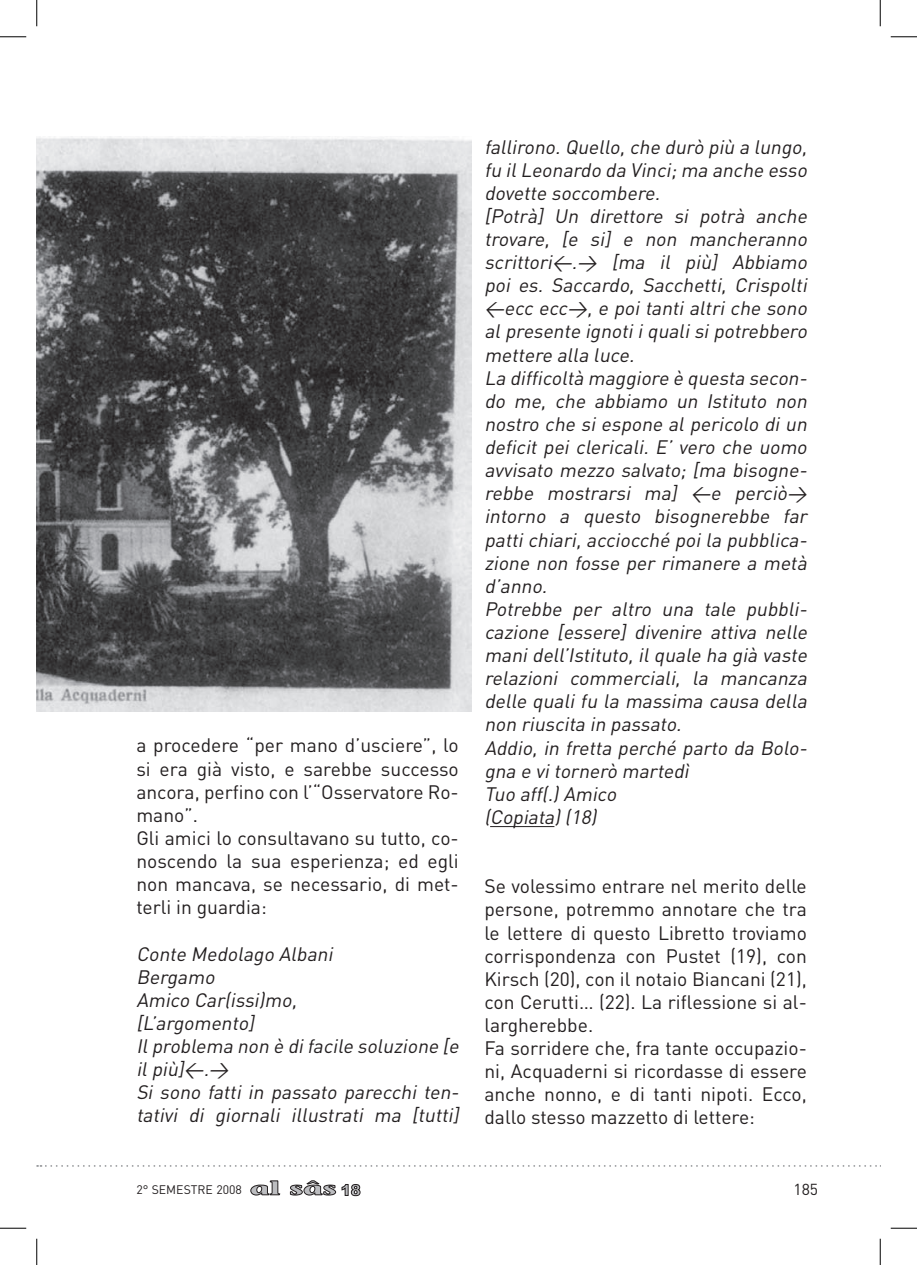
<style>
.page{position:relative;width:917px;height:1265px;background:#fff}
.page>*{position:absolute;margin:0;border:0;box-sizing:border-box;transform-origin:0 0}
.t1{font:italic 19.25px/23.1px "DIN";color:#231f20}
.t2{font:19.25px/23.1px "DIN";color:#231f20}
.t3{font:15.75px "DIN";color:#231f20}
.t4{font:900 15.05px "Arial";color:#bcbdc0}
.t5{font:12.25px "DIN";color:#231f20}
</style>
<div class="page">
<svg style="left:37px;top:1165px;width:844px;height:1px"></svg>
<svg style="left:250px;top:1180px;width:30px;height:15px"></svg>
<svg style="left:290px;top:1180px;width:71px;height:15px"></svg>
<hr style="left:490px;top:825px;width:64px;height:1px;background:#231f20">
<img style="left:37px;top:136px;width:435px;height:575px">
<svg style="left:0;top:36px;width:26px;height:1px"></svg>
<svg style="left:891px;top:36px;width:26px;height:1px"></svg>
<svg style="left:0;top:1227px;width:26px;height:1px"></svg>
<svg style="left:891px;top:1227px;width:26px;height:1px"></svg>
<svg style="left:36px;top:0;width:1px;height:26px"></svg>
<svg style="left:36px;top:1238px;width:1px;height:26px"></svg>
<svg style="left:880px;top:0;width:1px;height:26px"></svg>
<svg style="left:880px;top:1238px;width:1px;height:26px"></svg>
<p class="t2" style="left:136px;top:733px;width:324px">a procedere “per mano d’usciere”, lo si era già visto, e sarebbe successo ancora, perfino con l’“Osservatore Ro&shy;mano”.<br>Gli amici lo consultavano su tutto, co&shy;noscendo la sua esperienza; ed egli non mancava, se necessario, di met&shy;terli in guardia:</p>
<p class="t1" style="left:136px;top:941px;width:328px">Conte Medolago Albani<br>Bergamo<br>Amico Car(issi)mo,<br>[L’argomento]<br>Ilproblema non è difacile soluzione [e ilpiù]&lt;.&gt;<br>Si sono fatti in passato parecchi ten&shy;tativi di giornali illustrati ma [tutti]</p>
<p class="t1" style="left:484px;top:135px;width:328px">fallirono.Quello,che durò più a lungo, fu ilLeonardo da Vinci;ma anche esso dovette soccombere.<br>[Potrà] Un direttore si potrà anche trovare, [e si] e non mancheranno scrittori&lt;.&gt; [ma il più] Abbiamo poi es. Saccardo, Sacchetti, Crispolti &lt;ecc ecc&gt;, e poi tanti altri che sono alpresente ignotiiqualisipotrebbero mettere alla luce.<br>La difficoltà maggiore è questa secon&shy;do me, che abbiamo un Istituto non nostro che si espone al pericolo di un deficit pei clericali. E’ vero che uomo avvisato mezzo salvato; [ma bisogne&shy;rebbe mostrarsi ma] &lt;e perciò&gt; intorno a questo bisognerebbe far pattichiari,acciocché poila pubblica&shy;zione non fosse per rimanere a metà d’anno.<br>Potrebbe per altro una tale pubbli&shy;cazione [essere] divenire attiva nelle manidell’Istituto,ilquale ha già vaste relazioni commerciali, la mancanza delle quali fu la massima causa della non riuscita in passato.<br>Addio, in fretta perché parto da Bolo&shy;gna e vitornerò martedì<br>Tuo aff(.)Amico<br>(Copiata)(18)</p>
<p class="t2" style="left:484px;top:874px;width:324px">Se volessimo entrare nel merito delle persone, potremmo annotare che tra le lettere di questo Libretto troviamo corrispondenza con Pustet (19), con Kirsch (20), con il notaio Biancani (21), con Cerutti… (22). La riflessione si al&shy;largherebbe.<br>Fa sorridere che, fra tante occupazio&shy;ni, Acquaderni si ricordasse di essere anche nonno, e di tanti nipoti. Ecco, dallo stesso mazzetto di lettere:</p>
<p class="t5" style="left:136px;top:1181px;width:107px">2° SEMESTRE 2008</p>
<p class="t4" style="left:341px;top:1181px;width:21px">18</p>
<p class="t3" style="left:793px;top:1179px;width:26px">185</p>
</div>
